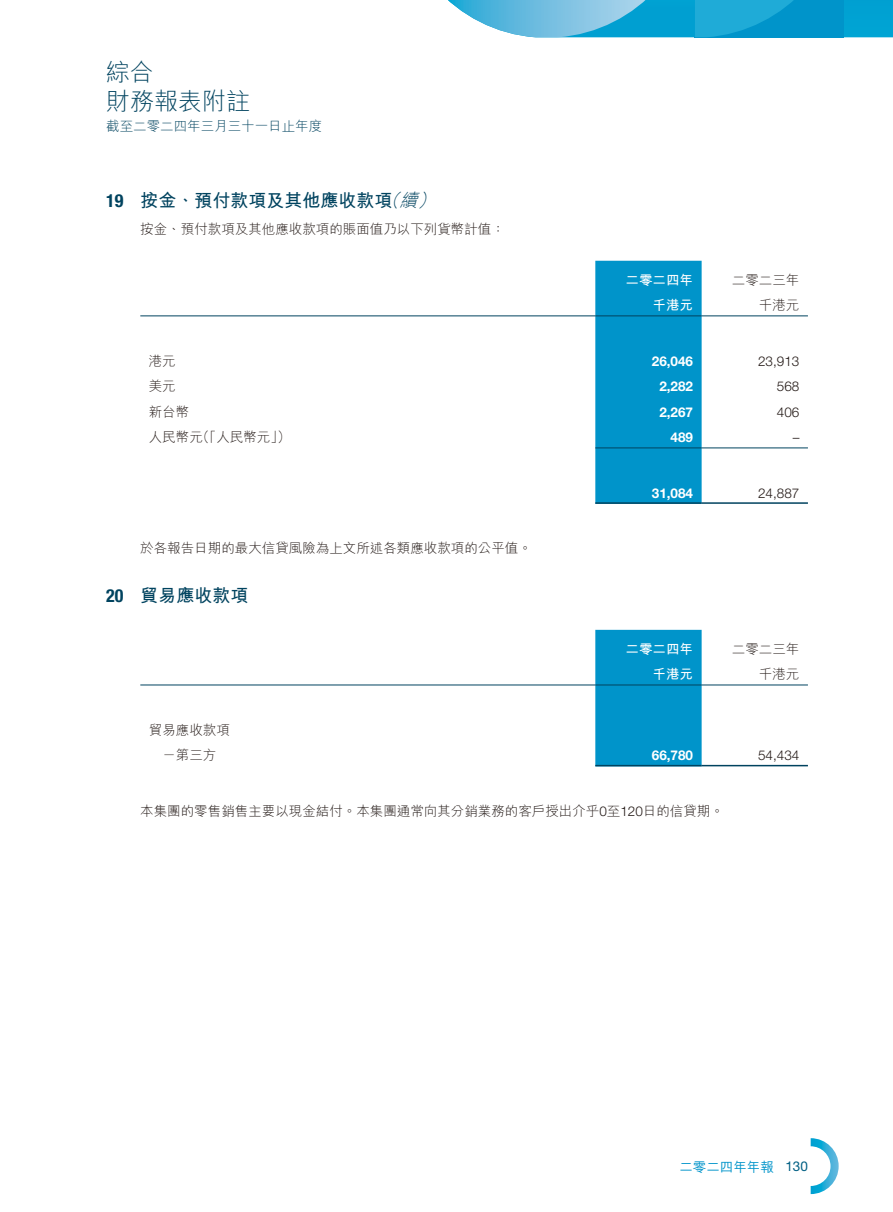
<style>
.page{position:relative;width:893px;height:1212px;background:#fff}
.page>*{position:absolute;margin:0;border:0;box-sizing:border-box;transform-origin:0 0}
.t1{font:300 24px/28.8px "M Hei HK";color:#00435f}
.t2{font:700 18px "M Hei HK";color:#00435f}
.t3{font:700 condensed 18px "Helvetica Neue LT Std";color:#00435f}
.t4{font:italic 300 18px "M Hei HK";color:#00435f}
.t5{font:300 13.5px "M Hei HK";color:#231916}
.t6{font:700 13.5px "Helvetica Neue LT Std";color:#fff}
.t7{font:300 13.5px "Helvetica Neue LT Std";color:#231916}
.t8{font:300 13.5px "M Hei HK";color:#00435f}
.t9{font:700 13.5px "M Hei HK";color:#fff}
.t10{font:500 13.5px "M Hei HK";color:#0094ca}
.t11{font:13.5px "Helvetica Neue LT Std";color:#005f83}
.s1{font-weight:300;font-style:italic}
.s2{font-family:"Helvetica Neue LT Std"}
</style>
<div class="page">
<div style="left:695px;top:0;width:148px;height:37px;background:#0094ca"></div>
<div style="left:843px;top:0;width:50px;height:37px;background:#00a2d3"></div>
<svg style="left:448px;top:0;width:346px;height:37px"></svg>
<svg style="left:811px;top:1138px;width:28px;height:56px"></svg>
<div style="left:595px;top:261px;width:107px;height:241px;background:#0094ca"></div>
<hr style="left:140px;top:315px;width:455px;height:1px;background:#00435f">
<hr style="left:595px;top:315px;width:107px;height:1px;background:#00435f">
<hr style="left:702px;top:315px;width:106px;height:1px;background:#00435f">
<hr style="left:595px;top:447px;width:107px;height:1px;background:#00435f">
<hr style="left:702px;top:447px;width:106px;height:1px;background:#00435f">
<hr style="left:595px;top:502px;width:107px;height:2px;background:#00435f">
<hr style="left:702px;top:502px;width:106px;height:2px;background:#00435f">
<div style="left:595px;top:630px;width:107px;height:135px;background:#0094ca"></div>
<hr style="left:140px;top:685px;width:455px;height:1px;background:#00435f">
<hr style="left:595px;top:685px;width:107px;height:1px;background:#00435f">
<hr style="left:702px;top:685px;width:106px;height:1px;background:#00435f">
<hr style="left:595px;top:765px;width:107px;height:1px;background:#00435f">
<hr style="left:702px;top:765px;width:106px;height:1px;background:#00435f">
<h1 class="t1" style="left:106px;top:57px;width:145px">綜合<br>財務報表附註</h1>
<p class="t8" style="left:106px;top:119px;width:217px">截至二零二四年三月三十一日止年度</p>
<h2 class="t3" style="left:106px;top:190px;width:19px">19</h2>
<h2 class="t2" style="left:140px;top:188px;width:283px">按金、預付款項及其他應收款項<span class="s1">續</span></h2>
<h2 class="t4" style="left:381px;top:192px;width:24px">（</h2>
<h2 class="t4" style="left:417px;top:192px;width:24px">(</h2>
<p class="t5" style="left:140px;top:222px;width:366px">按金、預付款項及其他應收款項的賬面值乃以下列貨幣計值：</p>
<p class="t5" style="left:149px;top:354px;width:28px">港元</p>
<p class="t5" style="left:149px;top:379px;width:28px">美元</p>
<p class="t5" style="left:149px;top:405px;width:42px">新台幣</p>
<p class="t5" style="left:196px;top:430px;width:96px">（「人民幣元 (「</p>
<p class="t5" style="left:149px;top:430px;width:55px">人民幣元</p>
<p class="t9" style="left:626px;top:270px;width:69px">二零二四年</p>
<p class="t5" style="left:732px;top:273px;width:69px">二零二三年</p>
<p class="t9" style="left:653px;top:295px;width:42px">千港元</p>
<p class="t5" style="left:759px;top:298px;width:42px">千港元</p>
<p class="t6" style="left:652px;top:352px;width:43px">26,046</p>
<p class="t7" style="left:758px;top:352px;width:43px">23,913</p>
<p class="t6" style="left:659px;top:378px;width:35px">2,282</p>
<p class="t7" style="left:777px;top:378px;width:24px">568</p>
<p class="t6" style="left:659px;top:403px;width:35px">2,267</p>
<p class="t7" style="left:777px;top:403px;width:24px">406</p>
<p class="t6" style="left:671px;top:429px;width:24px">489</p>
<p class="t7" style="left:793px;top:429px;width:8px">–</p>
<h2 class="t3" style="left:106px;top:585px;width:19px">20</h2>
<p class="t5" style="left:140px;top:541px;width:393px">於各報告日期的最大信貸風險為上文所述各類應收款項的公平值。</p>
<h2 class="t2" style="left:140px;top:582px;width:109px">貿易應收款項</h2>
<p class="t6" style="left:652px;top:484px;width:43px">31,084</p>
<p class="t7" style="left:758px;top:484px;width:43px">24,887</p>
<p class="t9" style="left:626px;top:639px;width:69px">二零二四年</p>
<p class="t9" style="left:653px;top:664px;width:42px">千港元</p>
<p class="t5" style="left:732px;top:642px;width:69px">二零二三年</p>
<p class="t5" style="left:759px;top:667px;width:42px">千港元</p>
<p class="t5" style="left:149px;top:723px;width:82px">貿易應收款項</p>
<p class="t5" style="left:162px;top:748px;width:55px">－第三方</p>
<p class="t6" style="left:652px;top:747px;width:43px">66,780</p>
<p class="t5" style="left:140px;top:804px;width:585px">本集團的零售銷售主要以現金結付。本集團通常向其分銷業務的客戶授出介乎至<span class="s2">0 120</span>日的信貸期。</p>
<p class="t7" style="left:758px;top:747px;width:43px">54,434</p>
<p class="t10" style="left:679px;top:1157px;width:96px">二零二四年年報</p>
<p class="t11" style="left:785px;top:1158px;width:24px">130</p>
</div>
